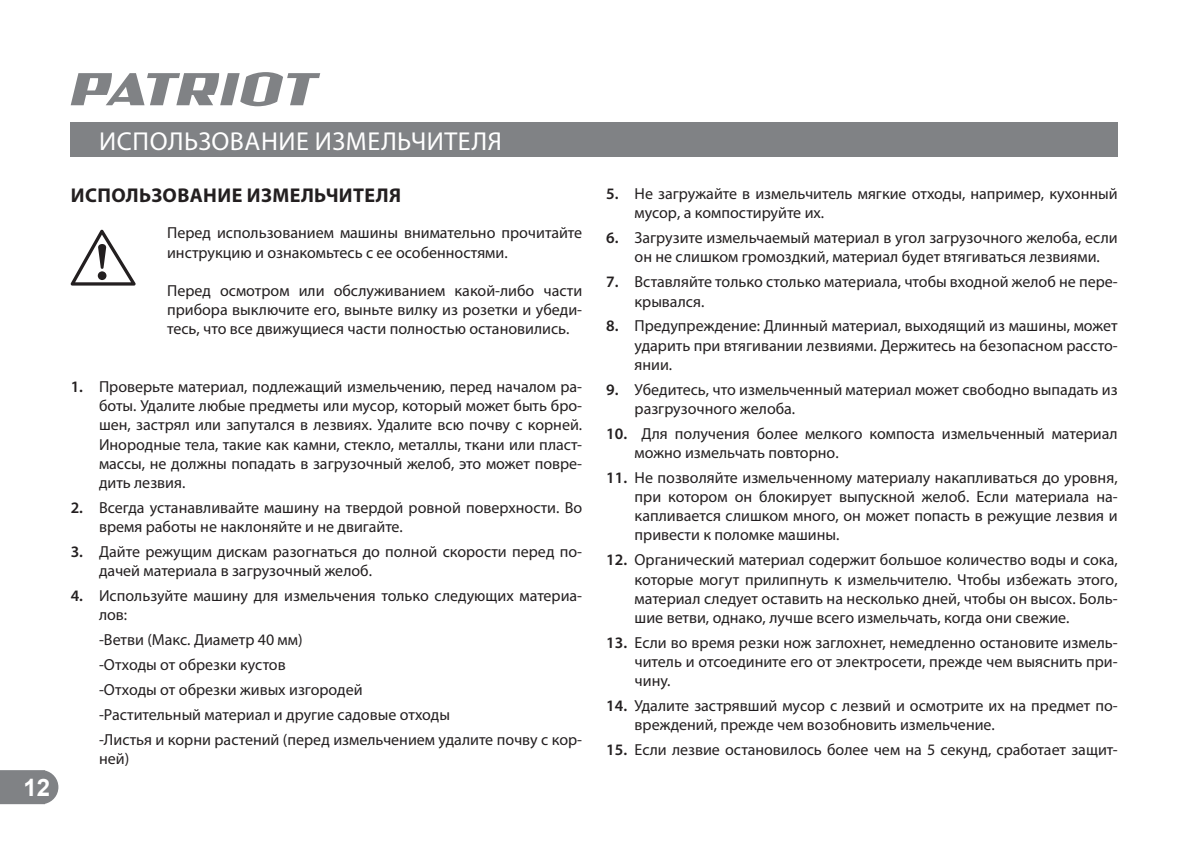
<style>
.page{position:relative;width:1192px;height:841px;background:#fff}
.page>*{position:absolute;margin:0;border:0;box-sizing:border-box;transform-origin:0 0}
.t1{font:26px "Myriad Pro";letter-spacing:.02em;color:#fff}
.t2{font:700 24px "Arial";color:#fff}
.t3{font:700 20px "Myriad Pro";letter-spacing:.02em;color:#231f20}
.t4{font:16px/19.2px "Myriad Pro";color:#231f20}
.s1{font-weight:600}
</style>
<div class="page">
<svg style="left:0;top:770px;width:58px;height:34px"></svg>
<div style="left:71px;top:123px;width:1046px;height:34px;background:#808285"></div>
<svg style="left:71px;top:72px;width:249px;height:34px"></svg>
<svg style="left:70px;top:229px;width:66px;height:57px"></svg>
<h2 class="t2" style="left:23px;top:770px;width:28px">12</h2>
<h1 class="t1" style="left:99px;top:125px;width:404px">ИСПОЛЬЗОВАНИЕ ИЗМЕЛЬЧИТЕЛЯ</h1>
<p class="t3" style="left:71px;top:182px;width:332px">ИСПОЛЬЗОВАНИЕ ИЗМЕЛЬЧИТЕЛЯ</p>
<p class="t4" style="left:167px;top:223px;width:416px">Перед использованием машины внимательно прочитайте инструкцию и ознакомьтесь с ее особенностями.</p>
<p class="t4" style="left:167px;top:281px;width:416px;text-align:justify">Перед осмотром или обслуживанием какой-либо части прибора выключите его, выньте вилку из розетки и убеди&shy;тесь, что все движущиеся части полностью остановились.</p>
<p class="t4" style="left:99px;top:377px;width:484px;text-align:justify;text-indent:-28px"><span class="s1">1.</span> Проверьте материал, подлежащий измельчению, перед началом ра&shy;боты. Удалите любые предметы или мусор, который может быть бро&shy;шен, застрял или запутался в лезвиях. Удалите всю почву с корней.<br>Инородные тела, такие как камни, стекло, металлы, ткани или пласт&shy;массы, не должны попадать в загрузочный желоб, это может повре&shy;дить лезвия.</p>
<p class="t4" style="left:99px;top:498px;width:484px;text-indent:-28px"><span class="s1">2.</span> Всегда устанавливайте машину на твердой ровной поверхности. Во время работы не наклоняйте и не двигайте.</p>
<p class="t4" style="left:99px;top:542px;width:484px;text-indent:-28px"><span class="s1">3.</span> Дайте режущим дискам разогнаться до полной скорости перед по&shy;дачей материала в загрузочный желоб.</p>
<p class="t4" style="left:99px;top:586px;width:484px;text-indent:-28px"><span class="s1">4.</span> Используйте машину для измельчения только следующих материа&shy;лов:</p>
<p class="t4" style="left:99px;top:627px;width:484px;line-height:24.8px">-Ветви (Макс. Диаметр 40 мм)<br>-Отходы от обрезки кустов<br>-Отходы от обрезки живых изгородей<br>-Растительный материал и другие садовые отходы<br>-Листья и корни растений (перед измельчением удалите почву с кор-</p>
<p class="t4" style="left:99px;top:748px;width:32px">ней)</p>
<p class="t4" style="left:634px;top:184px;width:484px;text-indent:-28px"><span class="s1">5.</span> Не загружайте в измельчитель мягкие отходы, например, кухонный мусор, а компостируйте их.</p>
<p class="t4" style="left:634px;top:228px;width:484px;text-indent:-28px"><span class="s1">6.</span> Загрузите измельчаемый материал в угол загрузочного желоба, если он не слишком громоздкий, материал будет втягиваться лезвиями.</p>
<p class="t4" style="left:634px;top:272px;width:484px;text-indent:-28px"><span class="s1">7.</span> Вставляйте только столько материала, чтобы входной желоб не пере&shy;крывался.</p>
<p class="t4" style="left:634px;top:316px;width:484px;text-align:justify;text-indent:-28px"><span class="s1">8.</span> Предупреждение: Длинный материал, выходящий из машины, может ударить при втягивании лезвиями. Держитесь на безопасном рассто&shy;янии.</p>
<p class="t4" style="left:634px;top:379px;width:484px;text-indent:-28px"><span class="s1">9.</span> Убедитесь, что измельченный материал может свободно выпадать из разгрузочного желоба.</p>
<p class="t4" style="left:634px;top:423px;width:484px;text-indent:-28px"><span class="s1">10.</span> Для получения более мелкого компоста измельченный материал можно измельчать повторно.</p>
<p class="t4" style="left:634px;top:467px;width:484px;text-align:justify;text-indent:-28px"><span class="s1">11.</span> Не позволяйте измельченному материалу накапливаться до уровня, при котором он блокирует выпускной желоб. Если материала на&shy;капливается слишком много, он может попасть в режущие лезвия и привести к поломке машины.</p>
<p class="t4" style="left:634px;top:550px;width:484px;text-align:justify;text-indent:-28px"><span class="s1">12.</span> Органический материал содержит большое количество воды и сока, которые могут прилипнуть к измельчителю. Чтобы избежать этого, материал следует оставить на несколько дней, чтобы он высох. Боль&shy;шие ветви, однако, лучше всего измельчать, когда они свежие.</p>
<p class="t4" style="left:634px;top:632px;width:484px;text-align:justify;text-indent:-28px"><span class="s1">13.</span> Если во время резки нож заглохнет, немедленно остановите измель&shy;читель и отсоедините его от электросети, прежде чем выяснить при&shy;чину.</p>
<p class="t4" style="left:634px;top:696px;width:484px;text-indent:-28px"><span class="s1">14.</span> Удалите застрявший мусор с лезвий и осмотрите их на предмет по&shy;вреждений, прежде чем возобновить измельчение.</p>
<p class="t4" style="left:606px;top:740px;width:513px"><span class="s1">15.</span> Если лезвие остановилось более чем на 5 секунд, сработает защит-</p>
</div>
